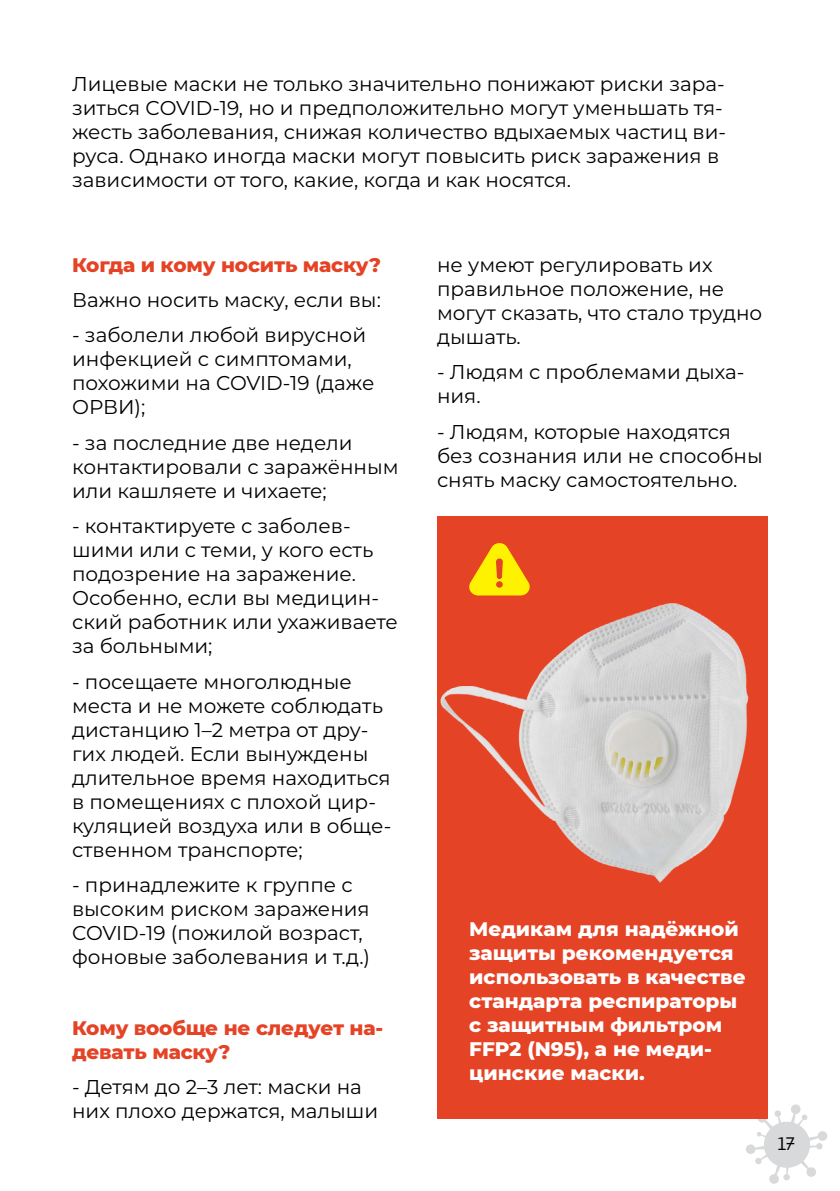
<style>
.page{position:relative;width:840px;height:1191px;background:#fff}
.page>*{position:absolute;margin:0;border:0;box-sizing:border-box;transform-origin:0 0}
.t1{font:20px/24px "Montserrat";color:#000}
.t2{font:800 20px/24px "Montserrat";color:#fff}
.t3{font:800 20px/24px "Montserrat";letter-spacing:-.01em;color:#e54325}
.t4{font:18px "Finlandica";color:#000}
</style>
<div class="page">
<svg style="left:746px;top:1104px;width:81px;height:80px"></svg>
<div style="left:437px;top:516px;width:330px;height:603px;background:#e54325"></div>
<svg style="left:469px;top:543px;width:61px;height:52px"></svg>
<img style="left:440px;top:599px;width:328px;height:305px">
<p class="t1" style="left:72px;top:72px;width:655px">Лицевые маски не только значительно понижают риски зара&shy;зиться COVID-19, но и предположительно могут уменьшать тя&shy;жесть заболевания, снижая количество вдыхаемых частиц ви&shy;руса. Однако иногда маски могут повысить риск заражения в зависимости от того, какие, когда и как носятся.</p>
<p class="t3" style="left:72px;top:251px;width:310px">Когда и кому носить маску?</p>
<p class="t1" style="left:72px;top:287px;width:310px">Важно носить маску, если вы:</p>
<p class="t1" style="left:72px;top:323px;width:304px">- заболели любой вирусной инфекцией с симптомами, похожими на COVID-19 (даже<br>ОРВИ);</p>
<p class="t1" style="left:72px;top:430px;width:328px">- за последние две недели контактировали с заражённым или кашляете и чихаете;</p>
<p class="t1" style="left:72px;top:513px;width:327px">- контактируете с заболев&shy;шими или с теми, у кого есть подозрение на заражение.<br>Особенно, если вы медицин&shy;ский работник или ухаживаете за больными;</p>
<p class="t1" style="left:72px;top:669px;width:321px">- посещаете многолюдные места и не можете соблюдать дистанцию 1–2 метра от дру&shy;гих людей. Если вынуждены длительное время находиться в помещениях с плохой цир&shy;куляцией воздуха или в обще&shy;ственном транспорте;</p>
<p class="t1" style="left:72px;top:872px;width:299px">- принадлежите к группе с высоким риском заражения<br>COVID-19 (пожилой возраст, фоновые заболевания и т.д.)</p>
<p class="t3" style="left:72px;top:1014px;width:312px">Кому вообще не следует на&shy;девать маску?</p>
<p class="t1" style="left:72px;top:1074px;width:307px">- Детям до 2–3 лет: маски на них плохо держатся, малыши</p>
<p class="t1" style="left:437px;top:252px;width:326px">не умеют регулировать их правильное положение, не могут сказать, что стало трудно дышать.</p>
<p class="t1" style="left:437px;top:359px;width:309px">- Людям с проблемами дыха&shy;ния.</p>
<p class="t1" style="left:437px;top:419px;width:327px">- Людям, которые находятся без сознания или не способны снять маску самостоятельно.</p>
<p class="t2" style="left:469px;top:916px;width:278px">Медикам для надёжной защиты рекомендуется использовать в качестве стандарта респираторы с защитным фильтром<br>FFP2 (N95), а не меди&shy;цинские маски.</p>
<p class="t4" style="left:777px;top:1132px;width:19px">17</p>
</div>
